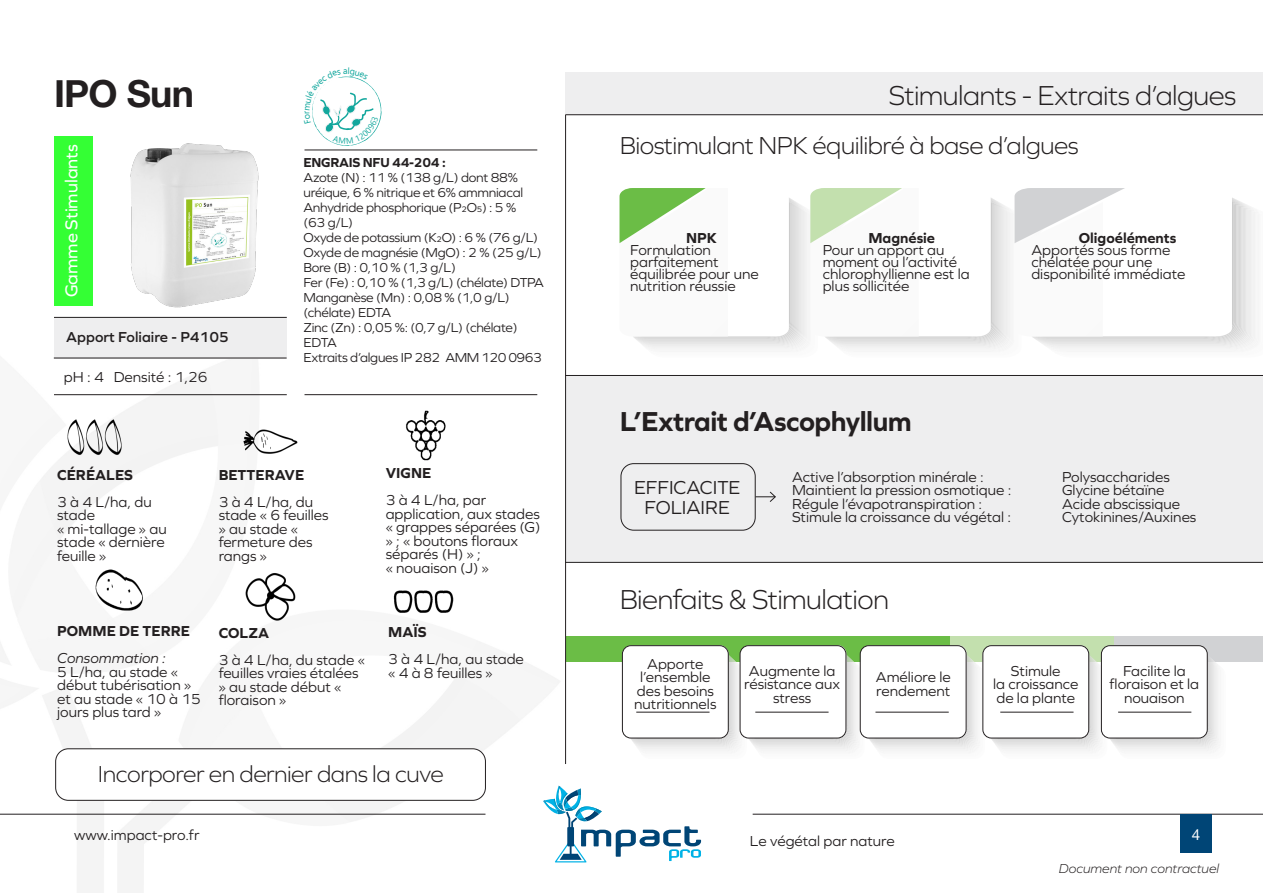
<style>
.page{position:relative;width:1263px;height:893px;background:#fff}
.page>*{position:absolute;margin:0;border:0;box-sizing:border-box;transform-origin:0 0}
.t1{font:700 37.5px "Helvetica Neue LT Std";letter-spacing:-.02em;color:#231f20}
.t2{font:300 28.5px "Graphie";letter-spacing:-.02em;color:#231f20}
.t3{font:700 28.5px "Graphie";letter-spacing:-.02em;color:#231f20}
.t4{font:300 25.5px "Graphie";letter-spacing:-.02em;color:#231f20}
.t5{font:300 24px "Graphie";letter-spacing:-.02em;color:#231f20}
.t6{font:19.5px "Graphie";color:#231f20}
.t7{font:18px "Graphie";color:#fff}
.t8{font:15.15px "Helvetica Neue LT Std";color:#fff}
.t9{font:15px/13.5px "Graphie";color:#231f20}
.t10{font:700 15px "Graphie";color:#231f20}
.t11{font:600 15px "Graphie";color:#231f20}
.t12{font:italic 15px "Graphie";color:#231f20}
.t13{font:13.5px/15px "Graphie";letter-spacing:-.02em;color:#231f20}
.t14{font:italic 300 13.5px "Graphie";color:#231f20}
.s1{font-weight:700}
</style>
<div class="page">
<img style="left:0;top:106px;width:566px;height:787px">
<hr style="left:753px;top:814px;width:510px;height:1px;background:#231f20">
<hr style="left:0;top:814px;width:485px;height:1px;background:#231f20">
<div style="left:1180px;top:814px;width:31px;height:39px;background:#004576"></div>
<svg style="left:543px;top:786px;width:158px;height:76px"></svg>
<div style="left:54px;top:317px;width:233px;height:41px;background:#eeeeef"></div>
<div style="left:566px;top:637px;width:456px;height:25px;background:#6bbd46"></div>
<div style="left:950px;top:637px;width:164px;height:25px;background:#c3e0ae"></div>
<div style="left:1114px;top:637px;width:149px;height:25px;background:#d1d2d4"></div>
<div style="left:566px;top:376px;width:697px;height:186px;background:#eeeeef"></div>
<hr style="left:304px;top:150px;width:233px;height:1px;background:#231f20">
<svg style="left:756px;top:491px;width:20px;height:11px"></svg>
<hr style="left:304px;top:394px;width:233px;height:1px;background:#231f20">
<hr style="left:565px;top:562px;width:698px;height:1px;background:#231f20">
<hr style="left:565px;top:375px;width:698px;height:1px;background:#231f20">
<svg style="left:622px;top:645px;width:597px;height:106px"></svg>
<hr style="left:636px;top:712px;width:73px;height:1px;background:#231f20">
<hr style="left:755px;top:712px;width:73px;height:1px;background:#231f20">
<hr style="left:875px;top:712px;width:74px;height:1px;background:#231f20">
<hr style="left:1000px;top:712px;width:73px;height:1px;background:#231f20">
<hr style="left:1118px;top:712px;width:73px;height:1px;background:#231f20">
<div style="left:621px;top:463px;width:135px;height:68px;border:1px solid #231f20;border-radius:13px"></div>
<hr style="left:565px;top:72px;width:1px;height:692px;background:#231f20">
<div style="left:622px;top:645px;width:107px;height:93px;border:1px solid #231f20;border-radius:9px"></div>
<div style="left:740px;top:645px;width:106px;height:93px;border:1px solid #231f20;border-radius:9px"></div>
<div style="left:860px;top:645px;width:106px;height:93px;border:1px solid #231f20;border-radius:9px"></div>
<div style="left:982px;top:645px;width:107px;height:93px;border:1px solid #231f20;border-radius:9px"></div>
<div style="left:1101px;top:645px;width:107px;height:93px;border:1px solid #231f20;border-radius:9px"></div>
<img style="left:111px;top:112px;width:161px;height:205px">
<img style="left:57px;top:412px;width:71px;height:55px">
<img style="left:387px;top:574px;width:71px;height:54px">
<img style="left:233px;top:420px;width:71px;height:43px">
<img style="left:80px;top:560px;width:71px;height:55px">
<img style="left:233px;top:569px;width:71px;height:52px">
<div style="left:566px;top:72px;width:697px;height:43px;background:#eeeeef"></div>
<hr style="left:565px;top:114px;width:698px;height:1px;background:#231f20">
<hr style="left:54px;top:317px;width:233px;height:1px;background:#231f20">
<hr style="left:54px;top:394px;width:233px;height:1px;background:#231f20">
<hr style="left:54px;top:358px;width:233px;height:1px;background:#231f20">
<img style="left:389px;top:409px;width:71px;height:55px">
<svg style="left:619px;top:188px;width:637px;height:162px"></svg>
<div style="left:54px;top:136px;width:39px;height:170px;background:#34ff34"></div>
<div style="left:56px;top:749px;width:429px;height:51px;background:#fff;border-radius:13px"></div>
<div style="left:55px;top:748px;width:431px;height:53px;border:1px solid #231f20;border-radius:13px"></div>
<svg style="left:304px;top:76px;width:77px;height:70px"></svg>
<p class="t1" style="left:54px;top:70px;width:141px">IPO Sun</p>
<p class="t7" style="left:61px;top:297px;width:155px;rotate:-90deg">Gamme Stimulants</p>
<p class="t11" style="left:66px;top:328px;width:164px">Apport Foliaire - P4105</p>
<p class="t9" style="left:64px;top:370px;width:145px">pH : 4 Densité : 1,26</p>
<p class="t13" style="left:303px;top:154px;width:242px"><span class="s1">ENGRAIS NFU 44-204 :<br></span>Azote (N) : 11 % (138 g/L) dont 88% uréique, 6 % nitrique et 6% ammniacal<br>Anhydride phosphorique (P2O5) : 5 %<br>(63 g/L)<br>Oxyde de potassium (K2O) : 6 % (76 g/L)<br>Oxyde de magnésie (MgO) : 2 % (25 g/L)<br>Bore (B) : 0,10 % (1,3 g/L)<br>Fer (Fe) : 0,10 % (1,3 g/L) (chélate) DTPA<br>Manganèse (Mn) : 0,08 % (1,0 g/L) (chélate) EDTA<br>Zinc (Zn) : 0,05 %: (0,7 g/L) (chélate)<br>EDTA<br>Extraits d’algues IP 282 AMM 120 0963</p>
<p class="t10" style="left:57px;top:466px;width:77px">CÉRÉALES</p>
<p class="t9" style="left:57px;top:495px;width:96px">3 à 4 L/ha, du stade</p>
<p class="t9" style="left:57px;top:522px;width:111px">« mi-tallage » au stade « dernière feuille »</p>
<p class="t10" style="left:219px;top:466px;width:87px">BETTERAVE</p>
<p class="t9" style="left:219px;top:495px;width:111px">3 à 4 L/ha, du stade « 6 feuilles » au stade « fermeture des rangs »</p>
<p class="t10" style="left:57px;top:622px;width:134px">POMME DE TERRE</p>
<p class="t12" style="left:57px;top:649px;width:110px">Consommation :</p>
<p class="t9" style="left:57px;top:664px;width:145px">5 L/ha, au stade « début tubérisation » et au stade « 10 à 15 jours plus tard »</p>
<p class="t10" style="left:219px;top:624px;width:52px">COLZA</p>
<p class="t9" style="left:219px;top:652px;width:148px">3 à 4 L/ha, du stade « feuilles vraies étalées » au stade début « floraison »</p>
<p class="t10" style="left:386px;top:464px;width:47px">VIGNE</p>
<p class="t9" style="left:386px;top:493px;width:156px">3 à 4 L/ha, par application, aux stades « grappes séparées (G) » ; « boutons floraux séparés (H) » ;</p>
<p class="t9" style="left:386px;top:561px;width:105px">« nouaison (J) »</p>
<p class="t10" style="left:388px;top:623px;width:40px">MAÏS</p>
<p class="t9" style="left:388px;top:652px;width:137px">3 à 4 L/ha, au stade « 4 à 8 feuilles »</p>
<p class="t5" style="left:98px;top:760px;width:347px">Incorporer en dernier dans la cuve</p>
<p class="t2" style="left:889px;top:79px;width:349px">Stimulants - Extraits d’algues</p>
<p class="t4" style="left:620px;top:131px;width:461px">Biostimulant NPK équilibré à base d’algues</p>
<p class="t10" style="left:686px;top:229px;width:32px">NPK</p>
<p class="t9" style="left:630px;top:244px;width:130px;line-height:12px">Formulation parfaitement équilibrée pour une</p>
<p class="t9" style="left:630px;top:279px;width:107px">nutrition réussie</p>
<p class="t10" style="left:868px;top:229px;width:68px">Magnésie</p>
<p class="t9" style="left:823px;top:244px;width:148px;line-height:12px">Pour un apport au moment ou l’activité chlorophyllienne est la plus sollicitée</p>
<p class="t3" style="left:620px;top:404px;width:293px">L’Extrait d’Ascophyllum</p>
<p class="t10" style="left:1079px;top:229px;width:99px">Oligoéléments</p>
<p class="t9" style="left:1031px;top:244px;width:156px;line-height:12px">Apportés sous forme chélatée pour une disponibilité immédiate</p>
<p class="t6" style="left:634px;top:476px;width:108px">EFFICACITE</p>
<p class="t6" style="left:645px;top:496px;width:87px">FOLIAIRE</p>
<p class="t9" style="left:792px;top:469px;width:193px">Active l’absorption minérale :</p>
<p class="t9" style="left:1062px;top:469px;width:109px">Polysaccharides</p>
<p class="t9" style="left:792px;top:483px;width:221px">Maintient la pression osmotique :</p>
<p class="t9" style="left:1062px;top:483px;width:104px">Glycine bétaïne</p>
<p class="t9" style="left:792px;top:496px;width:192px">Régule l’évapotranspiration :</p>
<p class="t9" style="left:1062px;top:496px;width:120px">Acide abscissique</p>
<p class="t9" style="left:792px;top:510px;width:221px">Stimule la croissance du végétal :</p>
<p class="t9" style="left:1062px;top:510px;width:136px">Cytokinines/Auxines</p>
<p class="t2" style="left:620px;top:583px;width:271px">Bienfaits &amp; Stimulation</p>
<p class="t9" style="left:647px;top:657px;width:58px">Apporte</p>
<p class="t9" style="left:640px;top:670px;width:72px">l’ensemble</p>
<p class="t9" style="left:637px;top:684px;width:79px">des besoins</p>
<p class="t9" style="left:634px;top:697px;width:84px">nutritionnels</p>
<p class="t9" style="left:749px;top:663px;width:88px">Augmente la</p>
<p class="t9" style="left:744px;top:677px;width:98px;text-align:center">résistance aux stress</p>
<p class="t9" style="left:876px;top:670px;width:76px">Améliore le rendement</p>
<p class="t9" style="left:1011px;top:663px;width:51px">Stimule</p>
<p class="t9" style="left:993px;top:677px;width:87px">la croissance</p>
<p class="t9" style="left:996px;top:690px;width:80px">de la plante</p>
<p class="t9" style="left:1109px;top:663px;width:91px;text-align:center">Facilite la floraison et la nouaison</p>
<p class="t9" style="left:74px;top:827px;width:127px">www.impact-pro.fr</p>
<p class="t8" style="left:1192px;top:825px;width:10px">4</p>
<p class="t9" style="left:750px;top:834px;width:146px">Le végétal par nature</p>
<p class="t14" style="left:1059px;top:860px;width:162px">Document non contractuel</p>
</div>
